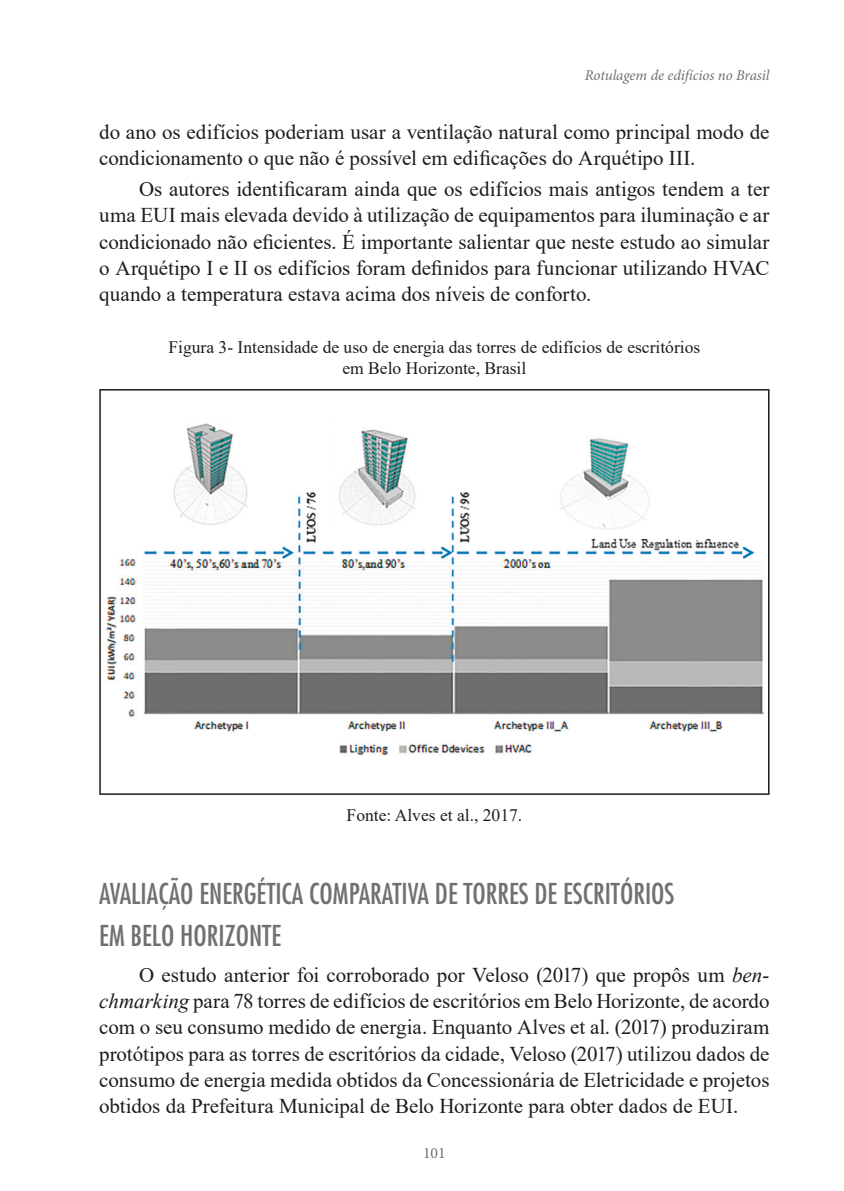
<style>
.page{position:relative;width:844px;height:1191px;background:#fff}
.page>*{position:absolute;margin:0;border:0;box-sizing:border-box;transform-origin:0 0}
.t1{font:condensed 28px/42px "Futura Std";color:#70706f}
.t2{font:21px/26.2px "Times New Roman";color:#1d1d1b;text-align:justify}
.t3{font:17.5px/21px "Times New Roman";color:#1d1d1b;text-align:center}
.t4{font:15.75px "Minion Pro";color:#70706f}
.t5{font:italic 14.88px "Minion Pro";letter-spacing:-.005em;color:#70706f}
.s1{font-style:italic}
</style>
<div class="page">
<img style="left:106px;top:423px;width:659px;height:332px">
<div style="left:99px;top:389px;width:670px;height:406px;border:2px solid #1d1d1b"></div>
<p class="t5" style="left:584px;top:65px;width:186px">Rotulagem de edifícios no Brasil</p>
<p class="t2" style="left:99px;top:118px;width:671px">do ano os edifícios poderiam usar a ventilação natural como principal modo de condicionamento o que não é possível em edificações do Arquétipo III.</p>
<p class="t2" style="left:99px;top:175px;width:671px;text-indent:40px">Os autores identificaram ainda que os edifícios mais antigos tendem a ter uma EUI mais elevada devido à utilização de equipamentos para iluminação e ar condicionado não eficientes. É importante salientar que neste estudo ao simular o Arquétipo I e II os edifícios foram definidos para funcionar utilizando HVAC quando a temperatura estava acima dos níveis de conforto.</p>
<p class="t3" style="left:168px;top:336px;width:533px">Figura 3- Intensidade de uso de energia das torres de edifícios de escritórios em Belo Horizonte, Brasil</p>
<p class="t3" style="left:346px;top:803px;width:177px">Fonte: Alves et al., 2017.</p>
<h1 class="t1" style="left:99px;top:872px;width:576px">AVALIAÇÃO ENERGÉTICA COMPARATIVA DE TORRES DE ESCRITÓRIOS<br>EM BELO HORIZONTE</h1>
<p class="t2" style="left:99px;top:961px;width:671px;text-indent:40px">O estudo anterior foi corroborado por Veloso (2017) que propôs um <span class="s1">ben&shy;chmarking</span> para 78 torres de edifícios de escritórios em Belo Horizonte, de acordo com o seu consumo medido de energia. Enquanto Alves et al. (2017) produziram protótipos para as torres de escritórios da cidade, Veloso (2017) utilizou dados de consumo de energia medida obtidos da Concessionária de Eletricidade e projetos obtidos da Prefeitura Municipal de Belo Horizonte para obter dados de EUI.</p>
<p class="t4" style="left:423px;top:1142px;width:24px">101</p>
</div>
